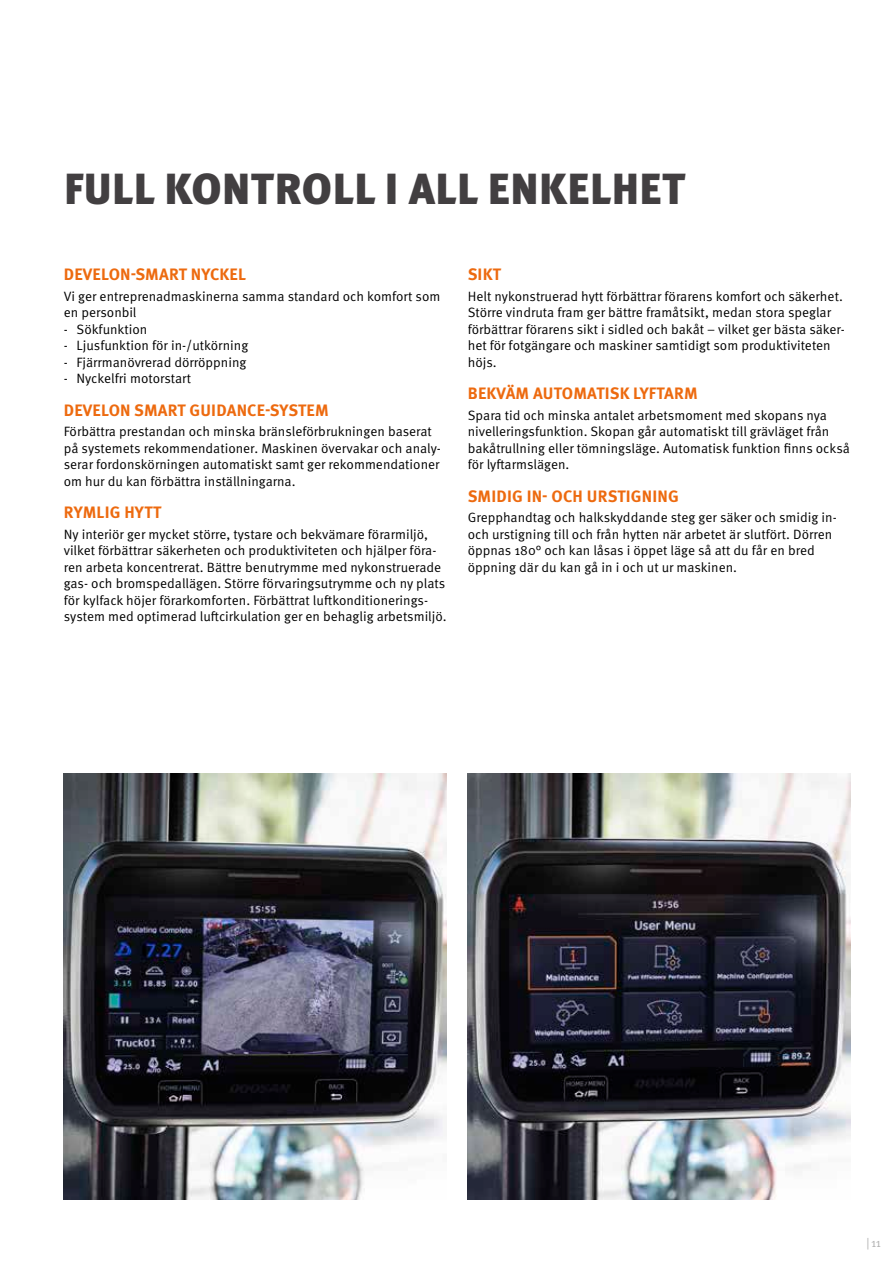
<style>
.page{position:relative;width:893px;height:1263px;background:#fff}
.page>*{position:absolute;margin:0;border:0;box-sizing:border-box;transform-origin:0 0}
.t1{font:900 43.5px "Meta Pro";letter-spacing:.01em;color:#423f41}
.t2{font:700 16.5px "Meta Pro";letter-spacing:.01em;color:#ed6a0f}
.t3{font:13.5px/16.5px "Meta Pro Norm";color:#000}
.t4{font:12px "Meta Pro Norm";color:#b2b2b2}
</style>
<div class="page">
<img style="left:468px;top:774px;width:382px;height:425px">
<img style="left:64px;top:774px;width:382px;height:425px">
<h1 class="t1" style="left:64px;top:154px;width:622px">FULL KONTROLL I ALL ENKELHET</h1>
<p class="t2" style="left:64px;top:261px;width:184px">DEVELON-SMART NYCKEL</p>
<p class="t3" style="left:64px;top:287px;width:378px">Vi ger entreprenadmaskinerna samma standard och komfort som en personbil</p>
<p class="t3" style="left:64px;top:320px;width:85px">- Sökfunktion</p>
<p class="t3" style="left:64px;top:337px;width:186px">- Ljusfunktion för in-/utkörning</p>
<p class="t3" style="left:64px;top:353px;width:184px">- Fjärrmanövrerad dörröppning</p>
<p class="t3" style="left:64px;top:370px;width:129px">- Nyckelfri motorstart</p>
<p class="t2" style="left:64px;top:397px;width:266px">DEVELON SMART GUIDANCE-SYSTEM</p>
<p class="t3" style="left:64px;top:423px;width:379px">Förbättra prestandan och minska bränsleförbrukningen baserat på systemets rekommendationer. Maskinen övervakar och analy&shy;serar fordonskörningen automatiskt samt ger rekommendationer om hur du kan förbättra inställningarna.</p>
<p class="t2" style="left:64px;top:499px;width:99px">RYMLIG HYTT</p>
<p class="t3" style="left:64px;top:525px;width:384px">Ny interiör ger mycket större, tystare och bekvämare förarmiljö, vilket förbättrar säkerheten och produktiviteten och hjälper föra&shy;ren arbeta koncentrerat. Bättre benutrymme med nykonstruerade gas- och bromspedallägen. Större förvaringsutrymme och ny plats för kylfack höjer förarkomforten. Förbättrat luftkonditionerings&shy;system med optimerad luftcirkulation ger en behaglig arbetsmiljö.</p>
<p class="t2" style="left:468px;top:261px;width:35px">SIKT</p>
<p class="t3" style="left:468px;top:287px;width:379px">Helt nykonstruerad hytt förbättrar förarens komfort och säkerhet.<br>Större vindruta fram ger bättre framåtsikt, medan stora speglar förbättrar förarens sikt i sidled och bakåt – vilket ger bästa säker&shy;het för fotgängare och maskiner samtidigt som produktiviteten höjs.</p>
<p class="t2" style="left:468px;top:380px;width:231px">BEKVÄM AUTOMATISK LYFTARM</p>
<p class="t3" style="left:468px;top:406px;width:384px">Spara tid och minska antalet arbetsmoment med skopans nya nivelleringsfunktion. Skopan går automatiskt till grävläget från bakåtrullning eller tömningsläge. Automatisk funktion finns också för lyftarmslägen.</p>
<p class="t2" style="left:468px;top:483px;width:213px">SMIDIG IN- OCH URSTIGNING</p>
<p class="t3" style="left:468px;top:509px;width:370px">Grepphandtag och halkskyddande steg ger säker och smidig in&shy;och urstigning till och från hytten när arbetet är slutfört. Dörren öppnas 180° och kan låsas i öppet läge så att du får en bred öppning där du kan gå in i och ut ur maskinen.</p>
<p class="t4" style="left:867px;top:1233px;width:16px">| 11</p>
</div>
